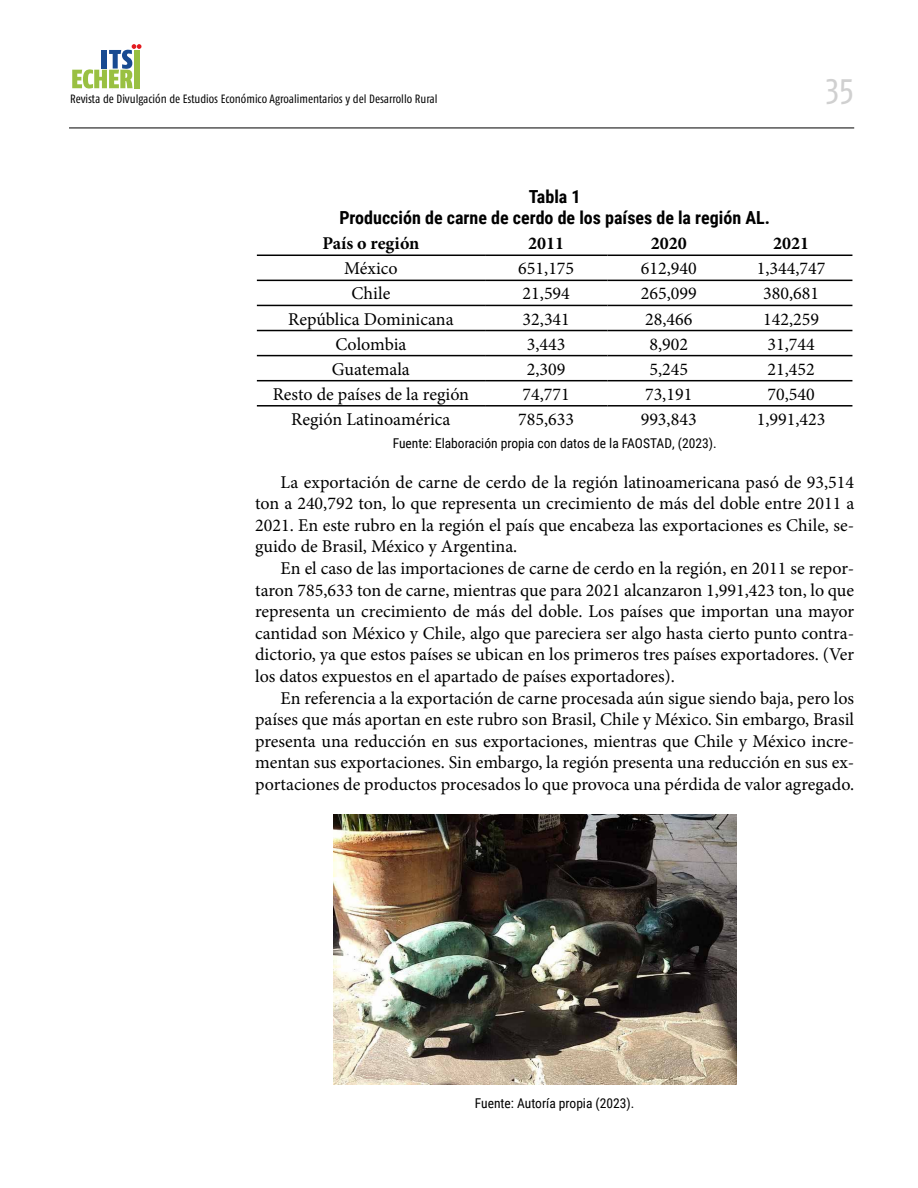
<style>
.page{position:relative;width:918px;height:1188px;background:#fff}
.page>*{position:absolute;margin:0;border:0;box-sizing:border-box;transform-origin:0 0}
.t1{font:36px "Fago Co Lf";color:#d0d0d0}
.t2{font:18px/21.6px "Minion Pro";color:#000;text-align:justify}
.t3{font:700 18px/21.6px "Roboto Condensed";color:#000;text-align:center}
.t4{font:700 18px "Minion Pro";color:#000}
.t5{font:13.5px "Roboto Condensed";color:#000}
.t6{font:12px "Fago Co Lf";color:#000}
.t7{font:500 5.25px "Fago Co";color:#1d1d1b}
</style>
<div class="page">
<hr style="left:69px;top:128px;width:785px;height:1px;background:#000">
<svg style="left:72px;top:44px;width:70px;height:45px"></svg>
<div style="left:134px;top:50px;width:5px;height:38px;background:#99c042"></div>
<hr style="left:257px;top:255px;width:228px;height:1px;background:#000">
<hr style="left:485px;top:255px;width:123px;height:1px;background:#000">
<hr style="left:608px;top:255px;width:122px;height:1px;background:#000">
<hr style="left:730px;top:255px;width:122px;height:1px;background:#000">
<hr style="left:257px;top:280px;width:228px;height:1px;background:#000">
<hr style="left:485px;top:280px;width:123px;height:1px;background:#000">
<hr style="left:608px;top:280px;width:122px;height:1px;background:#000">
<hr style="left:730px;top:280px;width:122px;height:1px;background:#000">
<hr style="left:257px;top:305px;width:228px;height:1px;background:#000">
<hr style="left:485px;top:305px;width:123px;height:1px;background:#000">
<hr style="left:608px;top:305px;width:122px;height:1px;background:#000">
<hr style="left:730px;top:305px;width:122px;height:1px;background:#000">
<hr style="left:257px;top:330px;width:228px;height:1px;background:#000">
<hr style="left:485px;top:330px;width:123px;height:1px;background:#000">
<hr style="left:608px;top:330px;width:122px;height:1px;background:#000">
<hr style="left:730px;top:330px;width:122px;height:1px;background:#000">
<hr style="left:257px;top:355px;width:228px;height:1px;background:#000">
<hr style="left:485px;top:355px;width:123px;height:1px;background:#000">
<hr style="left:608px;top:355px;width:122px;height:1px;background:#000">
<hr style="left:730px;top:355px;width:122px;height:1px;background:#000">
<hr style="left:257px;top:380px;width:228px;height:1px;background:#000">
<hr style="left:485px;top:380px;width:123px;height:1px;background:#000">
<hr style="left:608px;top:380px;width:122px;height:1px;background:#000">
<hr style="left:730px;top:380px;width:122px;height:1px;background:#000">
<hr style="left:257px;top:405px;width:228px;height:2px;background:#000">
<hr style="left:485px;top:405px;width:123px;height:2px;background:#000">
<hr style="left:608px;top:405px;width:122px;height:2px;background:#000">
<hr style="left:730px;top:405px;width:122px;height:2px;background:#000">
<img style="left:333px;top:815px;width:403px;height:269px">
<p class="t6" style="left:70px;top:92px;width:369px">Revista de Divulgación de Estudios Económico Agroalimentarios y del Desarrollo Rural</p>
<p class="t7" style="left:72px;top:96px;width:57px">Económico Agroalimentarios</p>
<h1 class="t1" style="left:826px;top:70px;width:29px">35</h1>
<p class="t3" style="left:339px;top:185px;width:432px">Tabla 1<br>Producción de carne de cerdo de los países de la región AL.</p>
<p class="t4" style="left:322px;top:231px;width:99px">País o región</p>
<p class="t4" style="left:528px;top:231px;width:37px">2011</p>
<p class="t4" style="left:651px;top:231px;width:37px">2020</p>
<p class="t4" style="left:773px;top:231px;width:37px">2021</p>
<p class="t2" style="left:344px;top:258px;width:55px">México</p>
<p class="t2" style="left:518px;top:258px;width:57px">651,175</p>
<p class="t2" style="left:641px;top:258px;width:57px">612,940</p>
<p class="t2" style="left:757px;top:258px;width:70px">1,344,747</p>
<p class="t2" style="left:352px;top:283px;width:40px">Chile</p>
<p class="t2" style="left:523px;top:283px;width:49px">21,594</p>
<p class="t2" style="left:641px;top:283px;width:57px">265,099</p>
<p class="t2" style="left:763px;top:283px;width:57px">380,681</p>
<p class="t2" style="left:288px;top:308px;width:167px">República Dominicana</p>
<p class="t2" style="left:523px;top:308px;width:49px">32,341</p>
<p class="t2" style="left:645px;top:308px;width:49px">28,466</p>
<p class="t2" style="left:763px;top:308px;width:57px">142,259</p>
<p class="t2" style="left:335px;top:333px;width:73px">Colombia</p>
<p class="t2" style="left:527px;top:333px;width:40px">3,443</p>
<p class="t2" style="left:649px;top:333px;width:40px">8,902</p>
<p class="t2" style="left:768px;top:333px;width:49px">31,744</p>
<p class="t2" style="left:332px;top:358px;width:79px">Guatemala</p>
<p class="t2" style="left:527px;top:358px;width:40px">2,309</p>
<p class="t2" style="left:649px;top:358px;width:40px">5,245</p>
<p class="t2" style="left:768px;top:358px;width:49px">21,452</p>
<p class="t2" style="left:273px;top:383px;width:198px">Resto de países de la región</p>
<p class="t2" style="left:523px;top:383px;width:49px">74,771</p>
<p class="t2" style="left:645px;top:383px;width:49px">73,191</p>
<p class="t2" style="left:768px;top:383px;width:49px">70,540</p>
<p class="t2" style="left:291px;top:408px;width:161px">Región Latinoamérica</p>
<p class="t2" style="left:518px;top:408px;width:57px">785,633</p>
<p class="t2" style="left:641px;top:408px;width:57px">993,843</p>
<p class="t2" style="left:757px;top:408px;width:70px">1,991,423</p>
<p class="t5" style="left:393px;top:434px;width:325px">Fuente: Elaboración propia con datos de la FAOSTAD, (2023).</p>
<p class="t2" style="left:255px;top:471px;width:601px;text-indent:26px">La exportación de carne de cerdo de la región latinoamericana pasó de 93,514 ton a 240,792 ton, lo que representa un crecimiento de más del doble entre 2011 a 2021. En este rubro en la región el país que encabeza las exportaciones es Chile, se&shy;guido de Brasil, México y Argentina.</p>
<p class="t2" style="left:255px;top:558px;width:601px;text-indent:26px">En el caso de las importaciones de carne de cerdo en la región, en 2011 se repor&shy;taron 785,633 ton de carne, mientras que para 2021 alcanzaron 1,991,423 ton, lo que representa un crecimiento de más del doble. Los países que importan una mayor cantidad son México y Chile, algo que pareciera ser algo hasta cierto punto contra&shy;dictorio, ya que estos países se ubican en los primeros tres países exportadores. (Ver los datos expuestos en el apartado de países exportadores).</p>
<p class="t2" style="left:255px;top:687px;width:601px;text-indent:26px">En referencia a la exportación de carne procesada aún sigue siendo baja, pero los países que más aportan en este rubro son Brasil, Chile y México. Sin embargo, Brasil presenta una reducción en sus exportaciones, mientras que Chile y México incre&shy;mentan sus exportaciones. Sin embargo, la región presenta una reducción en sus ex&shy;portaciones de productos procesados lo que provoca una pérdida de valor agregado.</p>
<p class="t5" style="left:475px;top:1094px;width:161px">Fuente: Autoría propia (2023).</p>
</div>
